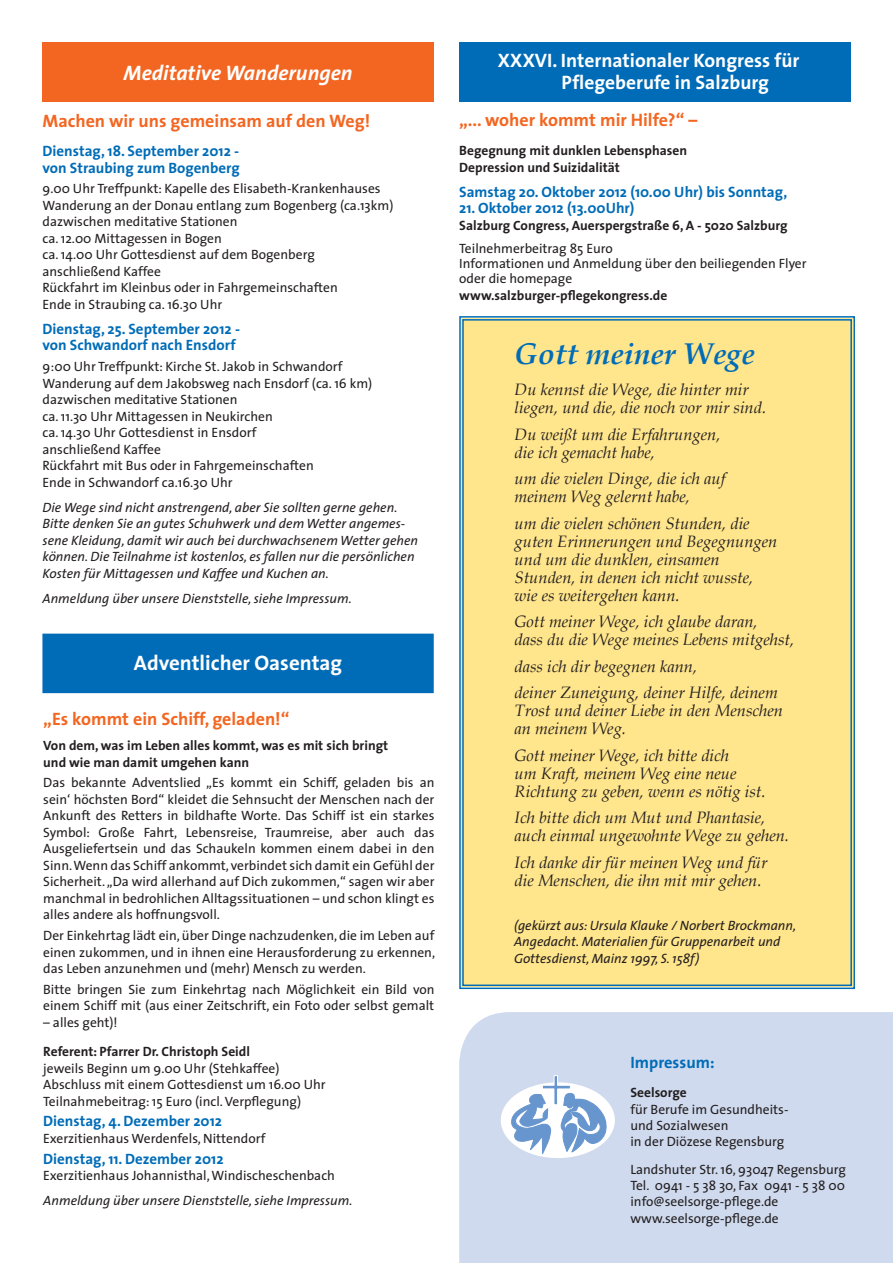
<style>
.page{position:relative;width:893px;height:1263px;background:#fff}
.page>*{position:absolute;margin:0;border:0;box-sizing:border-box;transform-origin:0 0}
.t1{font:italic 700 30px "Book Antiqua";color:#006cb7}
.Headlines{font:italic 700 21px "The Sans";color:#fff}
.Headlines-2{font:700 21px "The Sans";color:#fff}
.Headlines-3{font:700 19.5px/22.5px "The Sans";color:#fff}
.Headlines-4{font:700 18px "The Sans";color:#f36621}
.t2{font:italic 16.5px/18px "Book Antiqua";color:#231f20}
.t3{font:700 16.5px "The Sans";color:#006cb7}
.Headlines-5{font:700 15px/16.5px "The Sans";color:#006cb7}
.Fliestext{font:700 15px "The Sans";color:#006cb7}
.Fliestext-2{font:13.5px/16.5px "The Sans";color:#231f20}
.Headlines-6{font:13.5px/16.5px "The Sans";color:#231f20}
.Headlines-7{font:italic 13.5px/16.5px "The Sans";color:#231f20}
.Kursiv{font:italic 13.5px/16.5px "The Sans";color:#231f20}
.Flies_bold{font:700 13.5px/16.5px "The Sans";color:#231f20}
.Headlines-8{font:700 13.5px "The Sans";color:#231f20}
.Fliestext-3{font:italic 13.5px "The Sans";color:#231f20}
.s1{font-weight:700}
</style>
<div class="page">
<div style="left:459px;top:43px;width:391px;height:59px;background:#006cb7"></div>
<div style="left:459px;top:1012px;width:434px;height:251px;background:#cfdaee"></div>
<div style="left:501px;top:1082px;width:114px;height:76px;background:#fff;border-radius:50%"></div>
<svg style="left:510px;top:1075px;width:97px;height:79px"></svg>
<div style="left:43px;top:634px;width:390px;height:58px;background:#006cb7"></div>
<div style="left:42px;top:634px;width:392px;height:59px;border:2px solid #006cb7"></div>
<div style="left:43px;top:43px;width:391px;height:59px;background:#f36621"></div>
<svg style="left:459px;top:316px;width:396px;height:674px"></svg>
<p class="Headlines" style="left:124px;top:55px;width:231px">Meditative Wanderungen</p>
<p class="Headlines-4" style="left:43px;top:106px;width:329px">Machen wir uns gemeinsam auf den Weg!</p>
<p class="Headlines-5" style="left:43px;top:142px;width:199px">Dienstag, 18. September 2012 - von Straubing zum Bogenberg</p>
<p class="Headlines-6" style="left:43px;top:180px;width:352px">9.00 Uhr Treffpunkt: Kapelle des Elisabeth-Krankenhauses Wanderung an der Donau entlang zum Bogenberg (ca.13km) dazwischen meditative Stationen<br>ca. 12.00 Mittagessen in Bogen<br>ca. 14.00 Uhr Gottesdienst auf dem Bogenberg anschließend Kaffee<br>Rückfahrt im Kleinbus oder in Fahrgemeinschaften<br>Ende in Straubing ca. 16.30 Uhr</p>
<p class="Headlines-5" style="left:43px;top:320px;width:199px">Dienstag, 25. September 2012 - von Schwandorf nach Ensdorf</p>
<p class="Headlines-6" style="left:43px;top:358px;width:331px">9:00 Uhr Treffpunkt: Kirche St. Jakob in Schwandorf Wanderung auf dem Jakobsweg nach Ensdorf (ca. 16 km) dazwischen meditative Stationen<br>ca. 11.30 Uhr Mittagessen in Neukirchen<br>ca. 14.30 Uhr Gottesdienst in Ensdorf<br>anschließend Kaffee<br>Rückfahrt mit Bus oder in Fahrgemeinschaften<br>Ende in Schwandorf ca.16.30 Uhr</p>
<p class="Headlines-7" style="left:43px;top:498px;width:377px">Die Wege sind nicht anstrengend, aber Sie sollten gerne gehen.<br>Bitte denken Sie an gutes Schuhwerk und dem Wetter angemes&shy;sene Kleidung, damit wir auch bei durchwachsenem Wetter gehen können. Die Teilnahme ist kostenlos, es fallen nur die persönlichen Kosten für Mittagessen und Kaffee und Kuchen an.</p>
<p class="Kursiv" style="left:43px;top:589px;width:311px">Anmeldung über unsere Dienststelle, siehe Impressum.</p>
<p class="Headlines-2" style="left:134px;top:646px;width:210px">Adventlicher Oasentag</p>
<p class="Headlines-4" style="left:43px;top:704px;width:248px">„Es kommt ein Schiff, geladen!“</p>
<p class="Flies_bold" style="left:43px;top:737px;width:347px">Von dem, was im Leben alles kommt, was es mit sich bringt und wie man damit umgehen kann</p>
<p class="Fliestext-2" style="left:43px;top:774px;width:393px;text-align:justify">Das bekannte Adventslied „Es kommt ein Schiff, geladen bis an sein‘ höchsten Bord“ kleidet die Sehnsucht der Menschen nach der Ankunft des Retters in bildhafte Worte. Das Schiff ist ein starkes Symbol: Große Fahrt, Lebensreise, Traumreise, aber auch das Ausgeliefertsein und das Schaukeln kommen einem dabei in den Sinn. Wenn das Schiff ankommt, verbindet sich damit ein Gefühl der Sicherheit. „Da wird allerhand auf Dich zukommen,“ sagen wir aber manchmal in bedrohlichen Alltagssituationen – und schon klingt es alles andere als hoffnungsvoll.</p>
<p class="Fliestext-2" style="left:43px;top:927px;width:393px;text-align:justify">Der Einkehrtag lädt ein, über Dinge nachzudenken, die im Leben auf einen zukommen, und in ihnen eine Herausforderung zu erkennen, das Leben anzunehmen und (mehr) Mensch zu werden.</p>
<p class="Fliestext-2" style="left:43px;top:981px;width:393px">Bitte bringen Sie zum Einkehrtag nach Möglichkeit ein Bild von einem Schiff mit (aus einer Zeitschrift, ein Foto oder selbst gemalt</p>
<p class="Fliestext-2" style="left:43px;top:1014px;width:76px">– alles geht)!</p>
<p class="Fliestext-2" style="left:43px;top:1043px;width:284px"><span class="s1">Referent: Pfarrer Dr. Christoph Seidl<br></span>jeweils Beginn um 9.00 Uhr (Stehkaffee)<br>Abschluss mit einem Gottesdienst um 16.00 Uhr Teilnahmebeitrag: 15 Euro (incl. Verpflegung)</p>
<p class="Fliestext" style="left:43px;top:1109px;width:180px">Dienstag, 4. Dezember 2012</p>
<p class="Fliestext-2" style="left:43px;top:1130px;width:224px">Exerzitienhaus Werdenfels, Nittendorf</p>
<p class="Fliestext" style="left:43px;top:1146px;width:182px">Dienstag, 11. Dezember 2012</p>
<p class="Fliestext-2" style="left:43px;top:1167px;width:293px">Exerzitienhaus Johannisthal, Windischeschenbach</p>
<p class="Fliestext-3" style="left:43px;top:1189px;width:311px">Anmeldung über unsere Dienststelle, siehe Impressum.</p>
<p class="Headlines-3" style="left:562px;top:48px;width:239px;text-indent:-64px">XXXVI. Internationaler Kongress für<br>Pflegeberufe in Salzburg</p>
<p class="Headlines-4" style="left:459px;top:105px;width:240px">„... woher kommt mir Hilfe?“ –</p>
<p class="Flies_bold" style="left:459px;top:142px;width:229px">Begegnung mit dunklen Lebensphasen<br>Depression und Suizidalität</p>
<p class="Headlines-5" style="left:459px;top:183px;width:329px">Samstag 20. Oktober 2012 (10.00 Uhr) bis Sonntag,</p>
<p class="Headlines-5" style="left:459px;top:200px;width:177px">21. Oktober 2012 (13.00Uhr)</p>
<p class="Headlines-8" style="left:459px;top:214px;width:330px">Salzburg Congress, Auerspergstraße 6, A - 5020 Salzburg</p>
<p class="Headlines-6" style="left:459px;top:241px;width:349px;line-height:15px">Teilnehmerbeitrag 85 Euro<br>Informationen und Anmeldung über den beiliegenden Flyer oder die homepage</p>
<p class="Headlines-8" style="left:459px;top:284px;width:210px">www.salzburger-pflegekongress.de</p>
<p class="t1" style="left:515px;top:333px;width:241px">Gott meiner Wege</p>
<p class="t2" style="left:515px;top:380px;width:253px">Du kennst die Wege, die hinter mir liegen, und die, die noch vor mir sind.</p>
<p class="t2" style="left:515px;top:424px;width:207px">Du weißt um die Erfahrungen, die ich gemacht habe,</p>
<p class="t2" style="left:515px;top:469px;width:212px">um die vielen Dinge, die ich auf meinem Weg gelernt habe,</p>
<p class="t2" style="left:515px;top:513px;width:264px">um die vielen schönen Stunden, die guten Erinnerungen und Begegnungen und um die dunklen, einsamen<br>Stunden, in denen ich nicht wusste, wie es weitergehen kann.</p>
<p class="t2" style="left:515px;top:612px;width:281px">Gott meiner Wege, ich glaube daran,<br>dass du die Wege meines Lebens mitgehst,</p>
<p class="t2" style="left:515px;top:656px;width:184px">dass ich dir begegnen kann,</p>
<p class="t2" style="left:515px;top:683px;width:270px">deiner Zuneigung, deiner Hilfe, deinem<br>Trost und deiner Liebe in den Menschen an meinem Weg.</p>
<p class="t2" style="left:515px;top:745px;width:252px">Gott meiner Wege, ich bitte dich<br>um Kraft, meinem Weg eine neue<br>Richtung zu geben, wenn es nötig ist.</p>
<p class="t2" style="left:515px;top:808px;width:276px">Ich bitte dich um Mut und Phantasie, auch einmal ungewohnte Wege zu gehen.</p>
<p class="t2" style="left:515px;top:852px;width:254px">Ich danke dir für meinen Weg und für die Menschen, die ihn mit mir gehen.</p>
<p class="Kursiv" style="left:514px;top:917px;width:284px">(gekürzt aus: Ursula Klauke / Norbert Brockmann,<br>Angedacht. Materialien für Gruppenarbeit und<br>Gottesdienst, Mainz 1997, S. 158f)</p>
<p class="t3" style="left:630px;top:1048px;width:86px">Impressum:</p>
<p class="Fliestext-2" style="left:630px;top:1084px;width:160px"><span class="s1">Seelsorge<br></span>für Berufe im Gesundheits&shy;und Sozialwesen<br>in der Diözese Regensburg</p>
<p class="Fliestext-2" style="left:630px;top:1161px;width:217px">Landshuter Str. 16, 93047 Regensburg<br>Tel. 0941 - 5 38 30, Fax 0941 - 5 38 00 info@seelsorge-pflege.de www.seelsorge-pflege.de</p>
</div>
